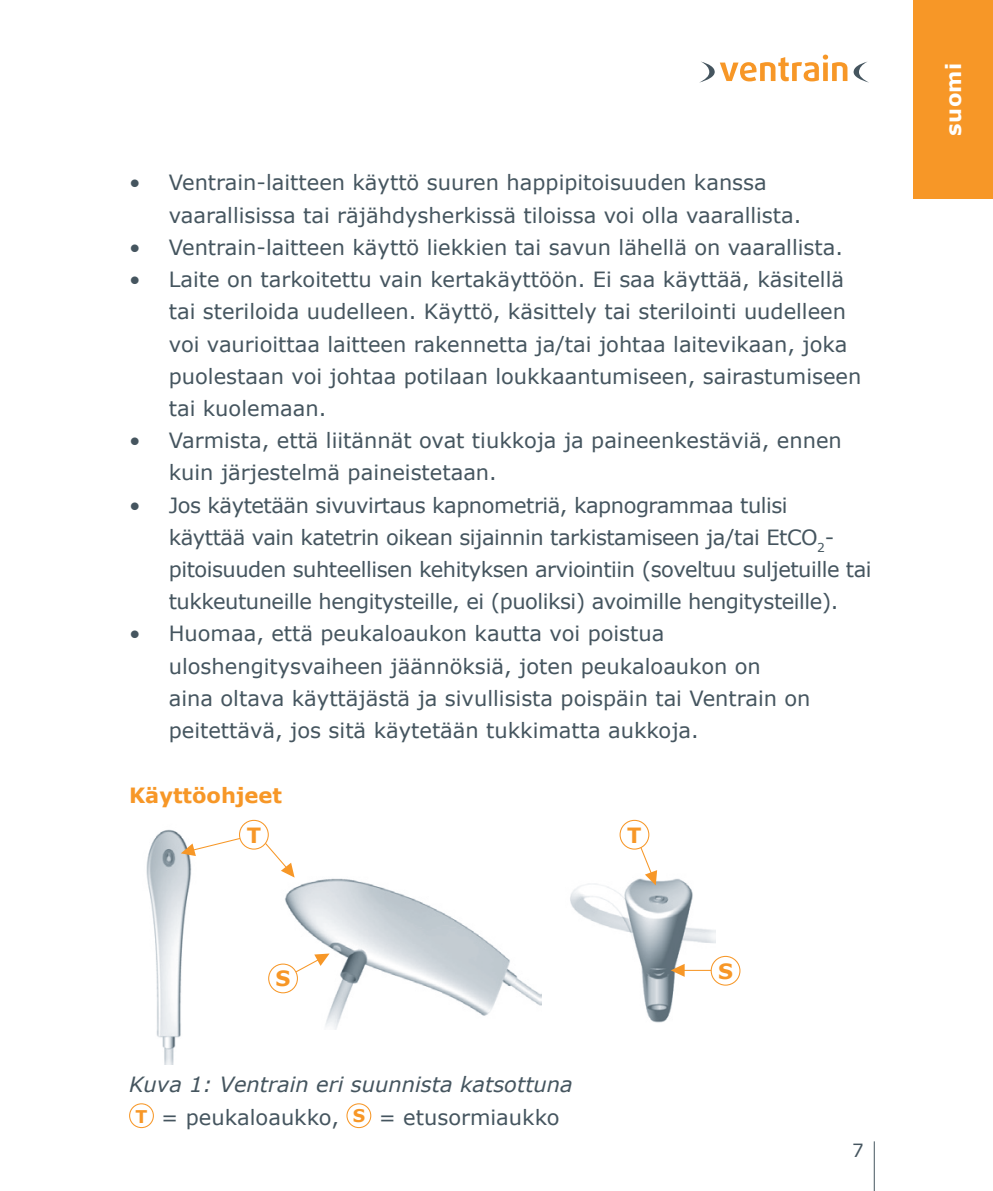
<style>
.page{position:relative;width:993px;height:1191px;background:#fff}
.page>*{position:absolute;margin:0;border:0;box-sizing:border-box;transform-origin:0 0}
.alinea_tab_4mm{font:21px/32.2px "Verdana";color:#45555f}
.alinea_tab_4mm-2{font:21px/32.2px "Verdana";letter-spacing:-.02em;color:#45555f}
.Bijschrift{font:italic 21px "Verdana";color:#45555f}
.Platte_tekst_grijs{font:21px "Verdana";color:#45555f}
.Tussenkopje{font:700 21px "Verdana";color:#f79727}
.t1{font:700 21px "Verdana";letter-spacing:.02em;color:#fff}
.t2{font:18.2px "Verdana";color:#45555f}
.t3{font:700 17.5px "Verdana";color:#f79727}
</style>
<div class="page">
<div style="left:913px;top:0;width:79px;height:198px;background:#f79727"></div>
<hr style="left:873px;top:1141px;width:1px;height:50px;background:#45555f">
<svg style="left:699px;top:55px;width:148px;height:28px"></svg>
<svg style="left:853px;top:62px;width:15px;height:21px"></svg>
<img style="left:146px;top:829px;width:46px;height:235px">
<img style="left:274px;top:876px;width:267px;height:153px">
<img style="left:570px;top:870px;width:145px;height:153px">
<svg style="left:670px;top:963px;width:14px;height:13px"></svg>
<div style="left:239px;top:820px;width:30px;height:29px;border:1px solid #f79727;border-radius:50%"></div>
<div style="left:268px;top:964px;width:29px;height:28px;background:#fff;border-radius:50%"></div>
<div style="left:268px;top:963px;width:30px;height:30px;border:1px solid #f79727;border-radius:50%"></div>
<hr style="left:681px;top:969px;width:35px;height:2px;background:#f79727">
<div style="left:711px;top:956px;width:28px;height:29px;background:#fff;border-radius:50%"></div>
<div style="left:710px;top:956px;width:30px;height:29px;border:1px solid #f79727;border-radius:50%"></div>
<div style="left:619px;top:820px;width:30px;height:29px;border:1px solid #f79727;border-radius:50%"></div>
<svg style="left:634px;top:833px;width:23px;height:52px"></svg>
<svg style="left:289px;top:953px;width:40px;height:23px"></svg>
<svg style="left:262px;top:840px;width:32px;height:37px"></svg>
<svg style="left:181px;top:836px;width:63px;height:20px"></svg>
<div style="left:129px;top:1103px;width:25px;height:25px;border:1px solid #f79727;border-radius:50%"></div>
<div style="left:346px;top:1103px;width:25px;height:25px;border:1px solid #f79727;border-radius:50%"></div>
<p class="alinea_tab_4mm" style="left:169px;top:166px;width:634px;text-indent:-40px">• Ventrain-laitteen käyttö suuren happipitoisuuden kanssa vaarallisissa tai räjähdysherkissä tiloissa voi olla vaarallista.</p>
<p class="alinea_tab_4mm" style="left:129px;top:231px;width:715px">• Ventrain-laitteen käyttö liekkien tai savun lähellä on vaarallista.</p>
<p class="alinea_tab_4mm" style="left:169px;top:263px;width:693px;text-indent:-40px">• Laite on tarkoitettu vain kertakäyttöön. Ei saa käyttää, käsitellä tai steriloida uudelleen. Käyttö, käsittely tai sterilointi uudelleen voi vaurioittaa laitteen rakennetta ja/tai johtaa laitevikaan, joka puolestaan voi johtaa potilaan loukkaantumiseen, sairastumiseen tai kuolemaan.</p>
<p class="alinea_tab_4mm" style="left:169px;top:424px;width:674px;text-indent:-40px">• Varmista, että liitännät ovat tiukkoja ja paineenkestäviä, ennen kuin järjestelmä paineistetaan.</p>
<p class="alinea_tab_4mm-2" style="left:169px;top:488px;width:704px;text-indent:-40px">• Jos käytetään sivuvirtaus kapnometriä, kapnogrammaa tulisi<br>käyttää vain katetrin oikean sijainnin tarkistamiseen ja/tai EtCO<sub>2</sub>- pitoisuuden suhteellisen kehityksen arviointiin (soveltuu suljetuille tai tukkeutuneille hengitysteille, ei (puoliksi) avoimille hengitysteille).</p>
<p class="alinea_tab_4mm" style="left:169px;top:617px;width:643px;text-indent:-40px">• Huomaa, että peukaloaukon kautta voi poistua uloshengitysvaiheen jäännöksiä, joten peukaloaukon on<br>aina oltava käyttäjästä ja sivullisista poispäin tai Ventrain on peitettävä, jos sitä käytetään tukkimatta aukkoja.</p>
<p class="Tussenkopje" style="left:129px;top:780px;width:154px">Käyttöohjeet</p>
<p class="Tussenkopje" style="left:247px;top:820px;width:16px">T</p>
<p class="Tussenkopje" style="left:627px;top:820px;width:16px">T</p>
<p class="Tussenkopje" style="left:275px;top:963px;width:16px">S</p>
<p class="Tussenkopje" style="left:717px;top:956px;width:16px">S</p>
<p class="Bijschrift" style="left:129px;top:1070px;width:445px">Kuva 1: Ventrain eri suunnista katsottuna</p>
<p class="t3" style="left:135px;top:1103px;width:13px">T</p>
<p class="Platte_tekst_grijs" style="left:161px;top:1102px;width:179px">= peukaloaukko,</p>
<p class="t3" style="left:352px;top:1103px;width:14px">S</p>
<p class="Platte_tekst_grijs" style="left:378px;top:1102px;width:182px">= etusormiaukko</p>
<p class="t2" style="left:852px;top:1137px;width:13px">7</p>
<p class="t1" style="left:938px;top:136px;width:74px;rotate:-90deg">suomi</p>
</div>
